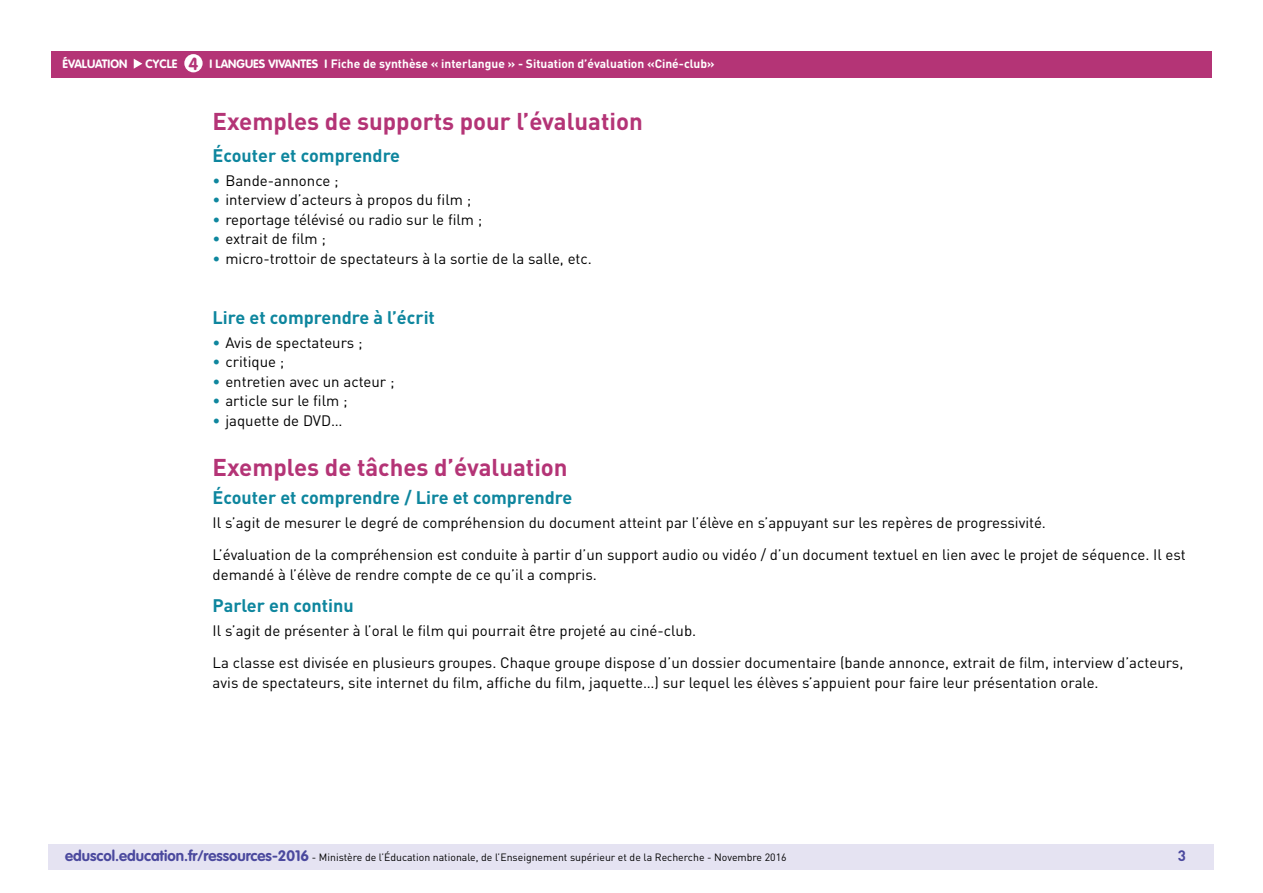
<style>
.page{position:relative;width:1263px;height:893px;background:#fff}
.page>*{position:absolute;margin:0;border:0;box-sizing:border-box;transform-origin:0 0}
.t1{font:700 24px "DIN Pro";color:#b43476}
.t2{font:700 18px "DIN Pro";color:#0e869e}
.t3{font:700 17.25px "VAG Rounded Std";color:#b43476}
.t4{font:15px/32.2px "DIN Pro";color:#000}
.t5{font:700 15px "DIN Pro";color:#4b499e}
.t6{font:700 12px "DIN Pro";color:#fff}
.t7{font:700 12px "VAG Rounded Std";color:#fff}
.t8{font:10.5px "DIN Pro";color:#000}
.s1{font-family:"VAG Rounded Std"}
.s2{color:#0e869e}
.s3{font-family:"VAG Rounded Std";font-weight:700;font-size:15px;color:#4b499e}
</style>
<div class="page">
<div style="left:49px;top:844px;width:1165px;height:26px;background:#e5e3f2"></div>
<div style="left:51px;top:51px;width:1161px;height:27px;background:#b43476"></div>
<svg style="left:134px;top:59px;width:8px;height:10px"></svg>
<div style="left:184px;top:54px;width:19px;height:18px;background:#fff;border-radius:50%"></div>
<p class="t7" style="left:63px;top:57px;width:66px">ÉVALUATION</p>
<p class="t7" style="left:146px;top:57px;width:33px">CYCLE</p>
<p class="t6" style="left:210px;top:56px;width:507px"><span class="s1">I LANGUES VIVANTES I</span> Fiche de synthèse « interlangue » - Situation d’évaluation «Ciné-club»</p>
<p class="t3" style="left:189px;top:53px;width:11px">4</p>
<h1 class="t1" style="left:213px;top:105px;width:432px">Exemples de supports pour l’évaluation</h1>
<p class="t2" style="left:213px;top:144px;width:189px">Écouter et comprendre</p>
<p class="t4" style="left:213px;top:164px;width:127px"><span class="s2">•</span> Bande-annonce ;</p>
<p class="t4" style="left:213px;top:183px;width:260px"><span class="s2">•</span> interview d’acteurs à propos du film ;</p>
<p class="t4" style="left:213px;top:203px;width:271px"><span class="s2">•</span> reportage télévisé ou radio sur le film ;</p>
<p class="t4" style="left:213px;top:222px;width:115px"><span class="s2">•</span> extrait de film ;</p>
<p class="t4" style="left:213px;top:242px;width:381px"><span class="s2">•</span> micro-trottoir de spectateurs à la sortie de la salle, etc.</p>
<p class="t2" style="left:213px;top:306px;width:224px">Lire et comprendre à l’écrit</p>
<p class="t4" style="left:213px;top:326px;width:151px"><span class="s2">•</span> Avis de spectateurs ;</p>
<p class="t4" style="left:213px;top:345px;width:73px"><span class="s2">•</span> critique ;</p>
<p class="t4" style="left:213px;top:365px;width:183px"><span class="s2">•</span> entretien avec un acteur ;</p>
<p class="t4" style="left:213px;top:384px;width:136px"><span class="s2">•</span> article sur le film ;</p>
<p class="t4" style="left:213px;top:404px;width:131px"><span class="s2">•</span> jaquette de DVD…</p>
<h1 class="t1" style="left:213px;top:451px;width:357px">Exemples de tâches d’évaluation</h1>
<p class="t2" style="left:213px;top:486px;width:361px">Écouter et comprendre / Lire et comprendre</p>
<p class="t4" style="left:213px;top:506px;width:975px">Il s’agit de mesurer le degré de compréhension du document atteint par l’élève en s’appuyant sur les repères de progressivité.<br>L’évaluation de la compréhension est conduite à partir d’un support audio ou vidéo / d’un document textuel en lien avec le projet de séquence. Il est</p>
<p class="t4" style="left:213px;top:558px;width:386px">demandé à l’élève de rendre compte de ce qu’il a compris.</p>
<p class="t2" style="left:213px;top:594px;width:143px">Parler en continu</p>
<p class="t4" style="left:213px;top:614px;width:972px">Il s’agit de présenter à l’oral le film qui pourrait être projeté au ciné-club.<br>La classe est divisée en plusieurs groupes. Chaque groupe dispose d’un dossier documentaire (bande annonce, extrait de film, interview d’acteurs,</p>
<p class="t4" style="left:213px;top:666px;width:887px">avis de spectateurs, site internet du film, affiche du film, jaquette…) sur lequel les élèves s’appuient pour faire leur présentation orale.</p>
<p class="t8" style="left:65px;top:850px;width:723px"><span class="s3">eduscol.education.fr/ressources-2016</span> - Ministère de l’Éducation nationale, de l’Enseignement supérieur et de la Recherche - Novembre 2016</p>
<p class="t5" style="left:1178px;top:845px;width:10px">3</p>
</div>
